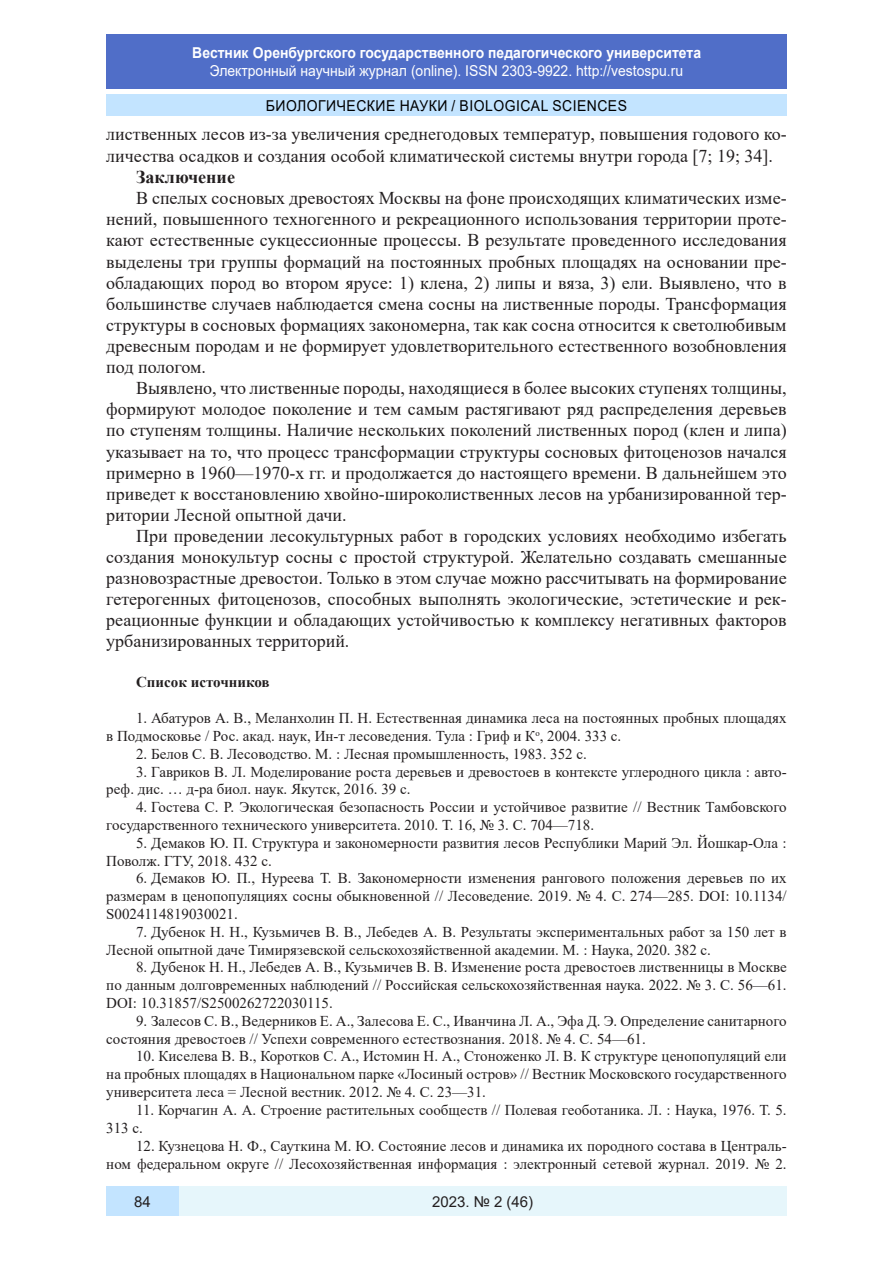
<style>
.page{position:relative;width:893px;height:1263px;background:#fff}
.page>*{position:absolute;margin:0;border:0;box-sizing:border-box;transform-origin:0 0}
.Стиль2{font:18px/21.1px "Times New Roman";color:#231f20;text-align:justify}
.Стиль2-2{font:700 18px "Times New Roman";color:#231f20}
.литература{font:15px/17.9px "Times New Roman";color:#231f20}
.t1{font:15px "Arial";color:#fff;scale:.93 1}
.t2{font:700 15px "Arial";color:#fff;scale:.93 1}
.t3{font:15px "Arial";letter-spacing:.035em;color:#000;scale:.93 1}
.литература-2{font:700 15px "Times New Roman";color:#231f20}
.t4{font:15px "Arial";color:#231f20}
</style>
<div class="page">
<div style="left:106px;top:34px;width:681px;height:55px;background:#506ec8"></div>
<div style="left:106px;top:95px;width:681px;height:21px;background:#c3e4ff"></div>
<div style="left:179px;top:1186px;width:608px;height:30px;background:#e6f6fb"></div>
<div style="left:106px;top:1186px;width:73px;height:30px;background:#c3e4ff"></div>
<p class="t2" style="left:192px;top:42px;width:549px">Вестник Оренбургского государственного педагогического университета</p>
<p class="t1" style="left:210px;top:60px;width:511px">Электронный научный журнал (online). ISSN 2303-9922. http://vestospu.ru</p>
<p class="t3" style="left:266px;top:95px;width:390px">БИОЛОГИЧЕСКИЕ НАУКИ / BIOLOGICAL SCIENCES</p>
<p class="Стиль2" style="left:106px;top:123px;width:682px;line-height:21.8px">лиственных лесов из-за увеличения среднегодовых температур, повышения годового ко&shy;личества осадков и создания особой климатической системы внутри города [7; 19; 34].</p>
<p class="Стиль2-2" style="left:136px;top:164px;width:100px">Заключение</p>
<p class="Стиль2" style="left:106px;top:187px;width:682px;text-indent:30px">В спелых сосновых древостоях Москвы на фоне происходящих климатических изме&shy;нений, повышенного техногенного и рекреационного использования территории проте&shy;кают естественные сукцессионные процессы. В результате проведенного исследования выделены три группы формаций на постоянных пробных площадях на основании пре&shy;обладающих пород во втором ярусе: 1) клена, 2) липы и вяза, 3) ели. Выявлено, что в большинстве случаев наблюдается смена сосны на лиственные породы. Трансформация структуры в сосновых формациях закономерна, так как сосна относится к светолюбивым древесным породам и не формирует удовлетворительного естественного возобновления под пологом.</p>
<p class="Стиль2" style="left:106px;top:377px;width:682px;text-indent:30px">Выявлено, что лиственные породы, находящиеся в более высоких ступенях толщины, формируют молодое поколение и тем самым растягивают ряд распределения деревьев по ступеням толщины. Наличие нескольких поколений лиственных пород (клен и липа) указывает на то, что процесс трансформации структуры сосновых фитоценозов начался примерно в 1960—1970-х гг. и продолжается до настоящего времени. В дальнейшем это приведет к восстановлению хвойно-широколиственных лесов на урбанизированной тер&shy;ритории Лесной опытной дачи.</p>
<p class="Стиль2" style="left:106px;top:525px;width:682px;text-indent:30px">При проведении лесокультурных работ в городских условиях необходимо избегать создания монокультур сосны с простой структурой. Желательно создавать смешанные разновозрастные древостои. Только в этом случае можно рассчитывать на формирование гетерогенных фитоценозов, способных выполнять экологические, эстетические и рек&shy;реационные функции и обладающих устойчивостью к комплексу негативных факторов урбанизированных территорий.</p>
<p class="литература-2" style="left:136px;top:671px;width:135px">Список источников</p>
<p class="литература" style="left:106px;top:709px;width:682px;text-indent:30px">1. Абатуров А. В., Меланхолин П. Н. Естественная динамика леса на постоянных пробных площадях в Подмосковье / Рос. акад. наук, Ин-т лесоведения. Тула : Гриф и К<sup>o</sup>, 2004. 333 с.</p>
<p class="литература" style="left:136px;top:744px;width:452px">2. Белов С. В. Лесоводство. М. : Лесная промышленность, 1983. 352 с.</p>
<p class="литература" style="left:106px;top:762px;width:682px;text-indent:30px">3. Гавриков В. Л. Моделирование роста деревьев и древостоев в контексте углеродного цикла : авто&shy;реф. дис. … д-ра биол. наук. Якутск, 2016. 39 с.</p>
<p class="литература" style="left:106px;top:798px;width:682px;text-indent:30px">4. Гостева С. Р. Экологическая безопасность России и устойчивое развитие // Вестник Тамбовского государственного технического университета. 2010. Т. 16, № 3. С. 704—718.</p>
<p class="литература" style="left:106px;top:833px;width:682px;text-indent:30px">5. Демаков Ю. П. Структура и закономерности развития лесов Республики Марий Эл. Йошкар-Ола :<br>Поволж. ГТУ, 2018. 432 с.</p>
<p class="литература" style="left:106px;top:869px;width:682px;text-align:justify;text-indent:30px">6. Демаков Ю. П., Нуреева Т. В. Закономерности изменения рангового положения деревьев по их размерам в ценопопуляциях сосны обыкновенной // Лесоведение. 2019. № 4. С. 274—285. DOI: 10.1134/ S0024114819030021.</p>
<p class="литература" style="left:106px;top:922px;width:682px;text-indent:30px">7. Дубенок Н. Н., Кузьмичев В. В., Лебедев А. В. Результаты экспериментальных работ за 150 лет в<br>Лесной опытной даче Тимирязевской сельскохозяйственной академии. М. : Наука, 2020. 382 с.</p>
<p class="литература" style="left:106px;top:958px;width:682px;text-align:justify;text-indent:30px">8. Дубенок Н. Н., Лебедев А. В., Кузьмичев В. В. Изменение роста древостоев лиственницы в Москве по данным долговременных наблюдений // Российская сельскохозяйственная наука. 2022. № 3. С. 56—61.<br>DOI: 10.31857/S2500262722030115.</p>
<p class="литература" style="left:106px;top:1011px;width:682px;text-indent:30px">9. Залесов С. В., Ведерников Е. А., Залесова Е. С., Иванчина Л. А., Эфа Д. Э. Определение санитарного состояния древостоев // Успехи современного естествознания. 2018. № 4. С. 54—61.</p>
<p class="литература" style="left:106px;top:1047px;width:682px;text-align:justify;text-indent:30px">10. Киселева В. В., Коротков С. А., Истомин Н. А., Стоноженко Л. В. К структуре ценопопуляций ели на пробных площадях в Национальном парке «Лосиный остров» // Вестник Московского государственного университета леса = Лесной вестник. 2012. № 4. С. 23—31.</p>
<p class="литература" style="left:106px;top:1100px;width:682px;text-indent:30px">11. Корчагин А. А. Строение растительных сообществ // Полевая геоботаника. Л. : Наука, 1976. Т. 5.<br>313 с.</p>
<p class="литература" style="left:106px;top:1137px;width:682px;text-align:right">12. Кузнецова Н. Ф., Сауткина М. Ю. Состояние лесов и динамика их породного состава в Централь-<br>ном федеральном округе // Лесохозяйственная информация : электронный сетевой журнал. 2019. № 2.</p>
<p class="t4" style="left:134px;top:1191px;width:18px">84</p>
<p class="t4" style="left:432px;top:1192px;width:103px">2023. № 2 (46)</p>
</div>
